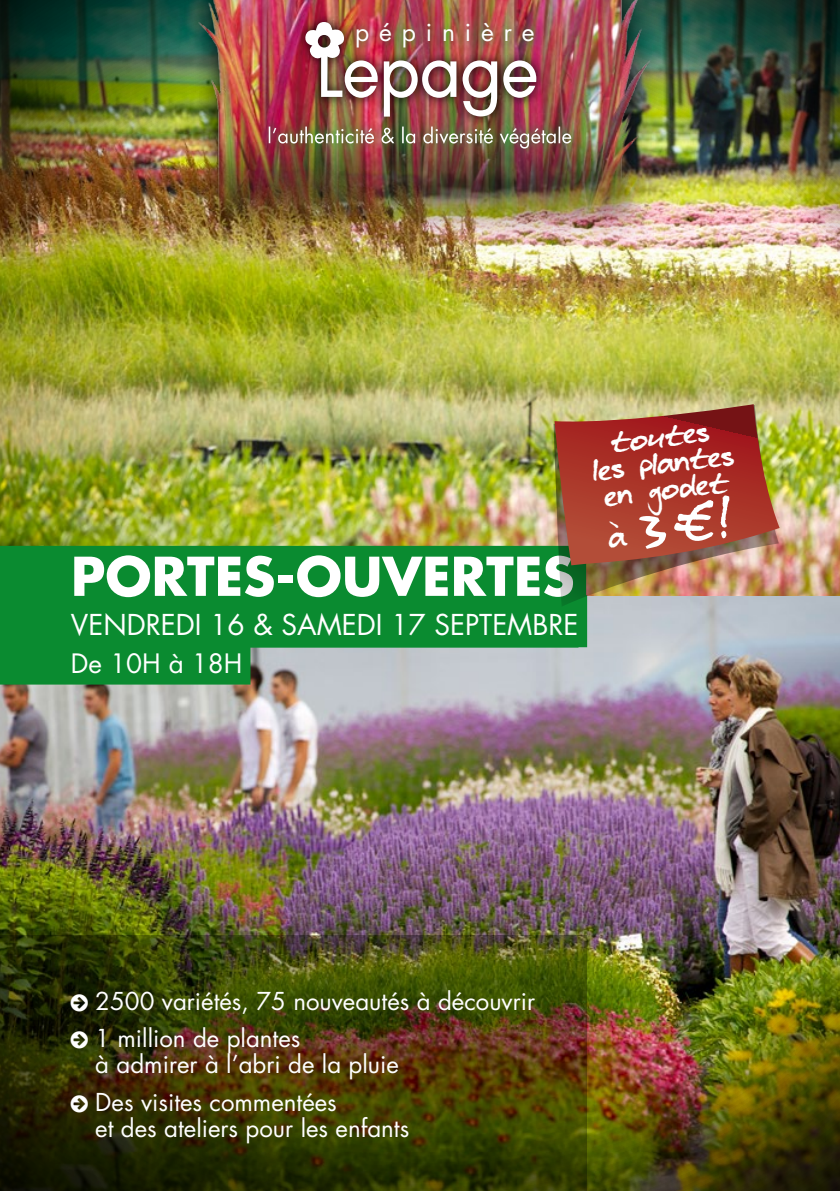
<style>
.page{position:relative;width:840px;height:1191px;background:#fff}
.page>*{position:absolute;margin:0;border:0;box-sizing:border-box;transform-origin:0 0}
.t1{font:52.2px "blzee";color:#fff}
.t2{font:700 52px "Futura Std";color:#fff}
.t3{font:29.4px/26.4px "blzee";color:#fff;text-align:center}
.t4{font:28px "Futura Std";color:#fff}
.t5{font:26px "Futura Std";color:#fff}
.t6{font:24.6px "Futura";letter-spacing:.4em;color:#fff}
.t7{font:24px/37.4px "Futura Std";color:#fff}
.s1{font-size:29.4px}
</style>
<div class="page">
<img style="left:0;top:0;width:839px;height:1191px">
<img style="left:178px;top:0;width:491px;height:250px">
<img style="left:173px;top:0;width:493px;height:220px">
<img style="left:257px;top:117px;width:324px;height:42px">
<img style="left:268px;top:126px;width:303px;height:22px">
<img style="left:294px;top:12px;width:252px;height:115px">
<img style="left:383px;top:60px;width:73px;height:57px">
<svg style="left:462px;top:60px;width:35px;height:56px"></svg>
<svg style="left:503px;top:60px;width:33px;height:38px"></svg>
<img style="left:303px;top:22px;width:74px;height:76px">
<img style="left:345px;top:13px;width:198px;height:44px">
<img style="left:0;top:935px;width:586px;height:256px">
<div style="left:0;top:546px;width:586px;height:60px;background:#0a8b30"></div>
<div style="left:0;top:595px;width:586px;height:52px;background:#0a8b30"></div>
<div style="left:0;top:640px;width:250px;height:44px;background:#0a8b30"></div>
<img style="left:553px;top:405px;width:225px;height:202px">
<svg style="left:554px;top:404px;width:225px;height:161px;background:#a74c36"></svg>
<svg style="left:71px;top:994px;width:17px;height:17px"></svg>
<svg style="left:71px;top:1031px;width:17px;height:17px"></svg>
<svg style="left:71px;top:1094px;width:17px;height:18px"></svg>
<p class="t6" style="left:355px;top:16px;width:181px">pépinière</p>
<h2 class="t2" style="left:71px;top:542px;width:505px">PORTES-OUVERTES</h2>
<p class="t4" style="left:71px;top:607px;width:508px">VENDREDI 16 &amp; SAMEDI 17 SEPTEMBRE</p>
<p class="t5" style="left:71px;top:646px;width:173px">De 10H à 18H</p>
<p class="t3" style="left:588px;top:435px;width:144px;rotate:-6deg">toutes<br>les plantes en godet</p>
<h1 class="t1" style="left:605px;top:503px;width:126px;rotate:-6deg"><span class="s1">à</span> 3€!</h1>
<p class="t7" style="left:95px;top:982px;width:441px">2500 variétés, 75 nouveautés à découvrir<br>1 million de plantes</p>
<p class="t7" style="left:95px;top:1046px;width:305px">à admirer à l’abri de la pluie<br>Des visites commentées</p>
<p class="t7" style="left:95px;top:1109px;width:315px">et des ateliers pour les enfants</p>
</div>
